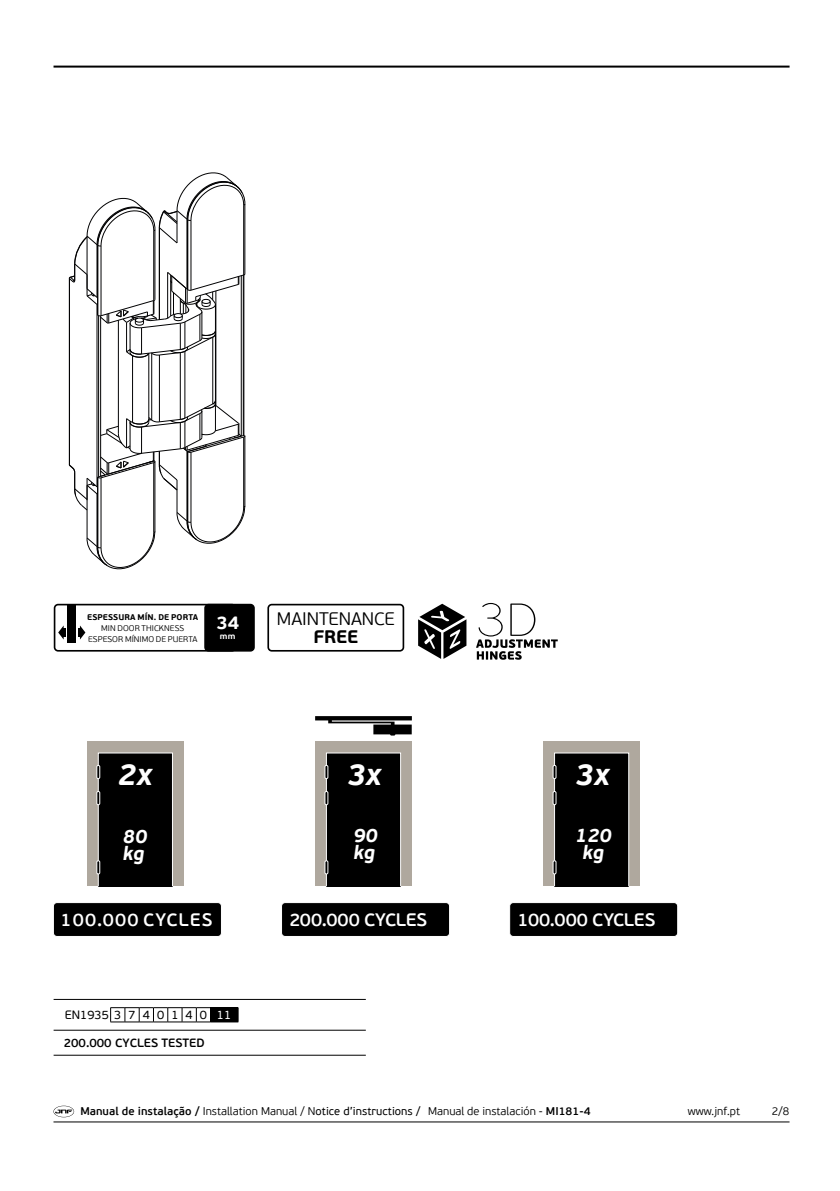
<style>
.page{position:relative;width:840px;height:1191px;background:#fff}
.page>*{position:absolute;margin:0;border:0;box-sizing:border-box;transform-origin:0 0}
.t1{font:italic 700 30.4px "PF Beau Sans Pro";color:#fff}
.t2{font:italic 700 19.2px/16.6px "PF Beau Sans Pro";color:#fff}
.t3{font:700 18.2px "PF Beau Sans Pro";color:#fff}
.t4{font:600 18px "PF Beau Sans Pro";color:#fff}
.t5{font:600 18px "PF Beau Sans Pro";letter-spacing:.065em;color:#fff}
.t6{font:300 18px "PF Beau Sans Pro";letter-spacing:-.01em;color:#000}
.t7{font:700 18px "PF Beau Sans Pro";color:#000}
.t8{font:600 12px "PF Beau Sans Pro";color:#000}
.t9{font:12px "PF Beau Sans Pro";letter-spacing:.435em;color:#000}
.t10{font:300 11.2px "PF Beau Sans Pro";color:#000}
.t11{font:300 8.2px/10.8px "PF Beau Sans Pro";letter-spacing:.005em;color:#000;text-align:center}
.t12{font:700 8.2px "PF Beau Sans Pro";letter-spacing:.01em;color:#000}
.t13{font:700 8.2px "PF Beau Sans Pro";color:#fff}
.s1{color:#fff}
.s2{font-weight:600}
.s3{font-weight:400}
</style>
<div class="page">
<svg style="left:53px;top:1105px;width:21px;height:12px"></svg>
<hr style="left:53px;top:1121px;width:736px;height:1px;background:#000">
<div style="left:87px;top:741px;width:97px;height:145px;background:#afa89e"></div>
<div style="left:98px;top:753px;width:74px;height:133px;background:#000"></div>
<div style="left:98px;top:752px;width:75px;height:134px;border:1px solid #fff"></div>
<div style="left:96px;top:765px;width:4px;height:14px;border:1px solid #fff"></div>
<div style="left:96px;top:791px;width:4px;height:14px;border:1px solid #fff"></div>
<div style="left:96px;top:860px;width:4px;height:14px;border:1px solid #fff"></div>
<div style="left:315px;top:741px;width:96px;height:145px;background:#afa89e"></div>
<div style="left:326px;top:753px;width:74px;height:133px;background:#000"></div>
<div style="left:326px;top:752px;width:74px;height:134px;border:1px solid #fff"></div>
<div style="left:324px;top:765px;width:4px;height:14px;border:1px solid #fff"></div>
<div style="left:324px;top:791px;width:4px;height:14px;border:1px solid #fff"></div>
<div style="left:324px;top:860px;width:4px;height:14px;border:1px solid #fff"></div>
<div style="left:53px;top:902px;width:168px;height:34px;background:#000;border-radius:4px"></div>
<div style="left:53px;top:902px;width:168px;height:34px;border:1px solid #fff;border-radius:4px"></div>
<div style="left:281px;top:902px;width:168px;height:34px;background:#000;border-radius:4px"></div>
<div style="left:281px;top:902px;width:168px;height:34px;border:1px solid #fff;border-radius:4px"></div>
<hr style="left:54px;top:999px;width:311px;height:1px;background:#000">
<hr style="left:54px;top:1029px;width:311px;height:1px;background:#000">
<hr style="left:54px;top:1054px;width:311px;height:1px;background:#000">
<svg style="left:110px;top:1007px;width:129px;height:15px"></svg>
<hr style="left:53px;top:66px;width:736px;height:2px;background:#000">
<div style="left:543px;top:741px;width:96px;height:145px;background:#afa89e"></div>
<div style="left:554px;top:753px;width:74px;height:133px;background:#000"></div>
<div style="left:554px;top:752px;width:74px;height:134px;border:1px solid #fff"></div>
<div style="left:552px;top:765px;width:4px;height:14px;border:1px solid #fff"></div>
<div style="left:552px;top:791px;width:4px;height:14px;border:1px solid #fff"></div>
<div style="left:552px;top:860px;width:4px;height:14px;border:1px solid #fff"></div>
<div style="left:509px;top:902px;width:168px;height:34px;background:#000;border-radius:4px"></div>
<div style="left:509px;top:902px;width:168px;height:34px;border:1px solid #fff;border-radius:4px"></div>
<svg style="left:315px;top:716px;width:96px;height:19px"></svg>
<div style="left:267px;top:604px;width:137px;height:47px;border:2px solid #000;border-radius:4px"></div>
<div style="left:54px;top:604px;width:182px;height:47px;border:2px solid #000;border-radius:4px"></div>
<div style="left:205px;top:604px;width:49px;height:47px;background:#000;border-radius:4px"></div>
<div style="left:204px;top:604px;width:51px;height:47px;border:2px solid #000;border-radius:4px"></div>
<svg style="left:476px;top:603px;width:81px;height:56px"></svg>
<svg style="left:418px;top:604px;width:48px;height:55px"></svg>
<div style="left:67px;top:604px;width:9px;height:39px;background:#000"></div>
<svg style="left:58px;top:625px;width:7px;height:14px"></svg>
<svg style="left:78px;top:625px;width:7px;height:14px"></svg>
<hr style="left:118px;top:320px;width:1px;height:114px;background:#020203">
<hr style="left:148px;top:353px;width:1px;height:66px;background:#020203">
<hr style="left:159px;top:355px;width:1px;height:67px;background:#020203">
<hr style="left:180px;top:352px;width:1px;height:67px;background:#020203">
<hr style="left:151px;top:353px;width:1px;height:67px;background:#020203">
<hr style="left:184px;top:351px;width:1px;height:67px;background:#020203">
<hr style="left:212px;top:337px;width:1px;height:67px;background:#020203">
<hr style="left:132px;top:356px;width:1px;height:66px;background:#020203">
<hr style="left:96px;top:304px;width:1px;height:183px;background:#020203">
<hr style="left:69px;top:279px;width:1px;height:186px;background:#020203">
<hr style="left:100px;top:316px;width:1px;height:160px;background:#020203">
<hr style="left:241px;top:276px;width:1px;height:160px;background:#020203">
<hr style="left:98px;top:316px;width:1px;height:161px;background:#020203">
<hr style="left:243px;top:275px;width:1px;height:160px;background:#020203">
<hr style="left:215px;top:291px;width:1px;height:114px;background:#020203">
<svg style="left:68px;top:172px;width:178px;height:186px"></svg>
<svg style="left:68px;top:399px;width:178px;height:171px"></svg>
<p class="t12" style="left:87px;top:612px;width:112px">ESPESSURA MÍN. DE PORTA</p>
<p class="t11" style="left:88px;top:623px;width:111px">MIN DOOR THICKNESS<br>ESPESOR MÍNIMO DE PUERTA</p>
<h3 class="t3" style="left:216px;top:611px;width:25px">34</h3>
<p class="t13" style="left:220px;top:631px;width:17px">mm</p>
<h3 class="t6" style="left:277px;top:609px;width:119px">MAINTENANCE</h3>
<h3 class="t7" style="left:313px;top:626px;width:46px">FREE</h3>
<h1 class="t1" style="left:117px;top:756px;width:36px">2x</h1>
<h2 class="t2" style="left:123px;top:828px;width:26px">80 kg</h2>
<h1 class="t1" style="left:346px;top:755px;width:36px">3x</h1>
<h2 class="t2" style="left:353px;top:827px;width:26px">90 kg</h2>
<h3 class="t5" style="left:60px;top:909px;width:153px">100.000 CYCLES</h3>
<h3 class="t4" style="left:289px;top:909px;width:139px">200.000 CYCLES</h3>
<p class="t9" style="left:65px;top:1008px;width:168px">EN19353740140 <span class="s1">11</span></p>
<p class="t8" style="left:64px;top:1035px;width:142px">200.000 CYCLES TESTED</p>
<h1 class="t1" style="left:574px;top:755px;width:36px">3x</h1>
<h2 class="t2" style="left:574px;top:827px;width:38px;text-align:center">120 kg</h2>
<h3 class="t4" style="left:517px;top:909px;width:139px">100.000 CYCLES</h3>
<p class="t10" style="left:80px;top:1105px;width:511px"><span class="s2">Manual de instalação /</span> Installation Manual / N<span class="s3">otice d’instructions /</span> Manual de instalación - <span class="s2">MI181-4</span></p>
<p class="t10" style="left:687px;top:1105px;width:54px">www.jnf.pt</p>
<p class="t10" style="left:771px;top:1105px;width:19px">2/8</p>
</div>
